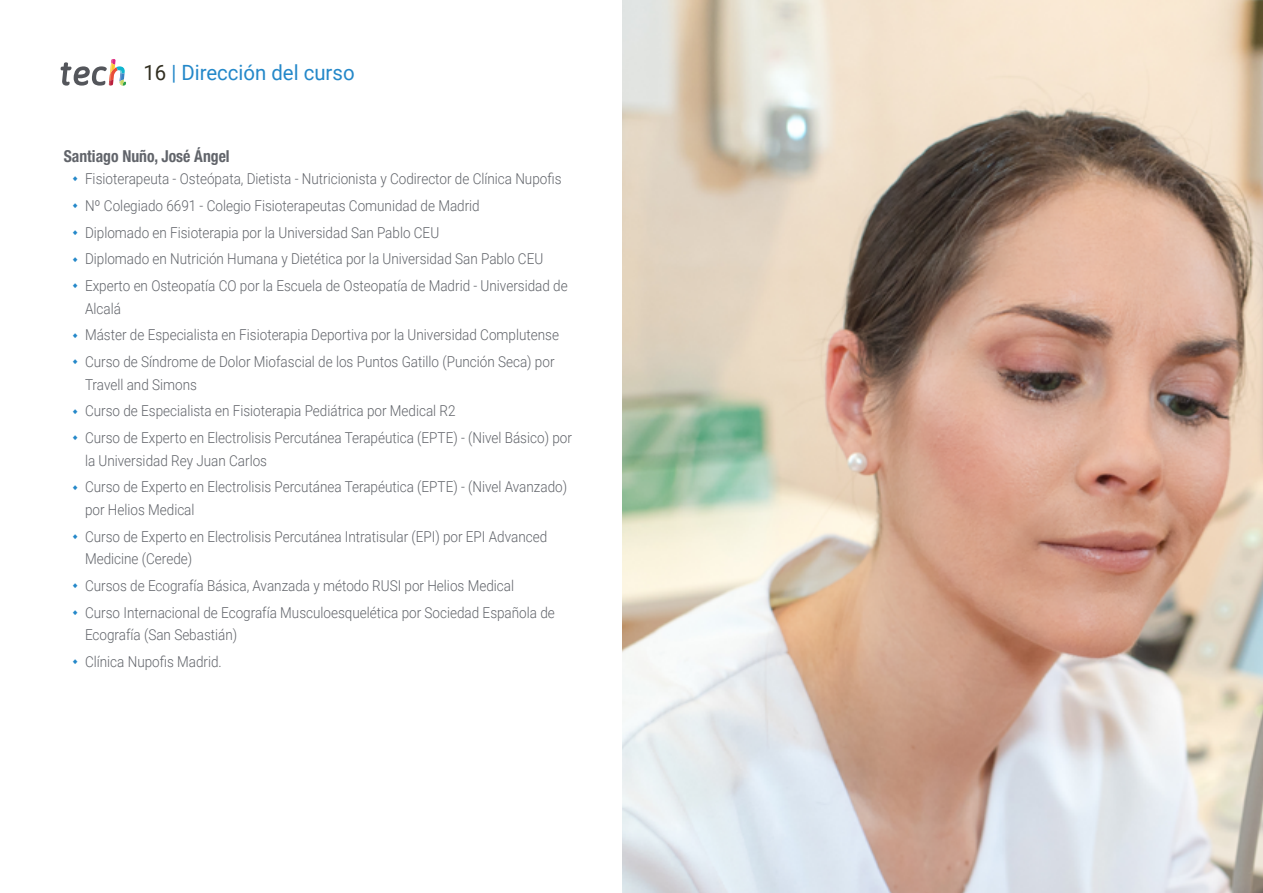
<style>
.page{position:relative;width:1263px;height:893px;background:#fff}
.page>*{position:absolute;margin:0;border:0;box-sizing:border-box;transform-origin:0 0}
.t1{font:21px "Roboto";color:#2488c9}
.t2{font:700 condensed 16.5px "Helvetica Neue LT Std";color:#61646a;scale:.95 1}
.t3{font:300 15px/26.7px "Roboto";color:#61646a;scale:.9 1}
.s1{color:#312e20}
</style>
<div class="page">
<img style="left:623px;top:0;width:640px;height:893px">
<svg style="left:61px;top:59px;width:65px;height:27px"></svg>
<h1 class="t1" style="left:144px;top:57px;width:213px"><span class="s1">16</span> | Dirección del curso</h1>
<p class="t2" style="left:64px;top:146px;width:176px">Santiago Nuño, José Ángel</p>
<p class="t3" style="left:85px;top:165px;width:538px">Fisioterapeuta - Osteópata, Dietista - Nutricionista y Codirector de Clínica Nupofis Nº Colegiado 6691 - Colegio Fisioterapeutas Comunidad de Madrid<br>Diplomado en Fisioterapia por la Universidad San Pablo CEU<br>Diplomado en Nutrición Humana y Dietética por la Universidad San Pablo CEU Experto en Osteopatía CO por la Escuela de Osteopatía de Madrid - Universidad de</p>
<p class="t3" style="left:85px;top:294px;width:528px">Alcalá<br>Máster de Especialista en Fisioterapia Deportiva por la Universidad Complutense<br>Curso de Síndrome de Dolor Miofascial de los Puntos Gatillo (Punción Seca) por</p>
<p class="t3" style="left:85px;top:370px;width:542px">Travell and Simons<br>Curso de Especialista en Fisioterapia Pediátrica por Medical R2<br>Curso de Experto en Electrolisis Percutánea Terapéutica (EPTE) - (Nivel Básico) por</p>
<p class="t3" style="left:85px;top:446px;width:537px">la Universidad Rey Juan Carlos<br>Curso de Experto en Electrolisis Percutánea Terapéutica (EPTE) - (Nivel Avanzado)</p>
<p class="t3" style="left:85px;top:496px;width:515px">por Helios Medical<br>Curso de Experto en Electrolisis Percutánea Intratisular (EPI) por EPI Advanced</p>
<p class="t3" style="left:85px;top:545px;width:523px">Medicine (Cerede)<br>Cursos de Ecografía Básica, Avanzada y método RUSI por Helios Medical<br>Curso Internacional de Ecografía Musculoesquelética por Sociedad Española de</p>
<p class="t3" style="left:85px;top:621px;width:171px">Ecografía (San Sebastián)<br>Clínica Nupofis Madrid.</p>
</div>
